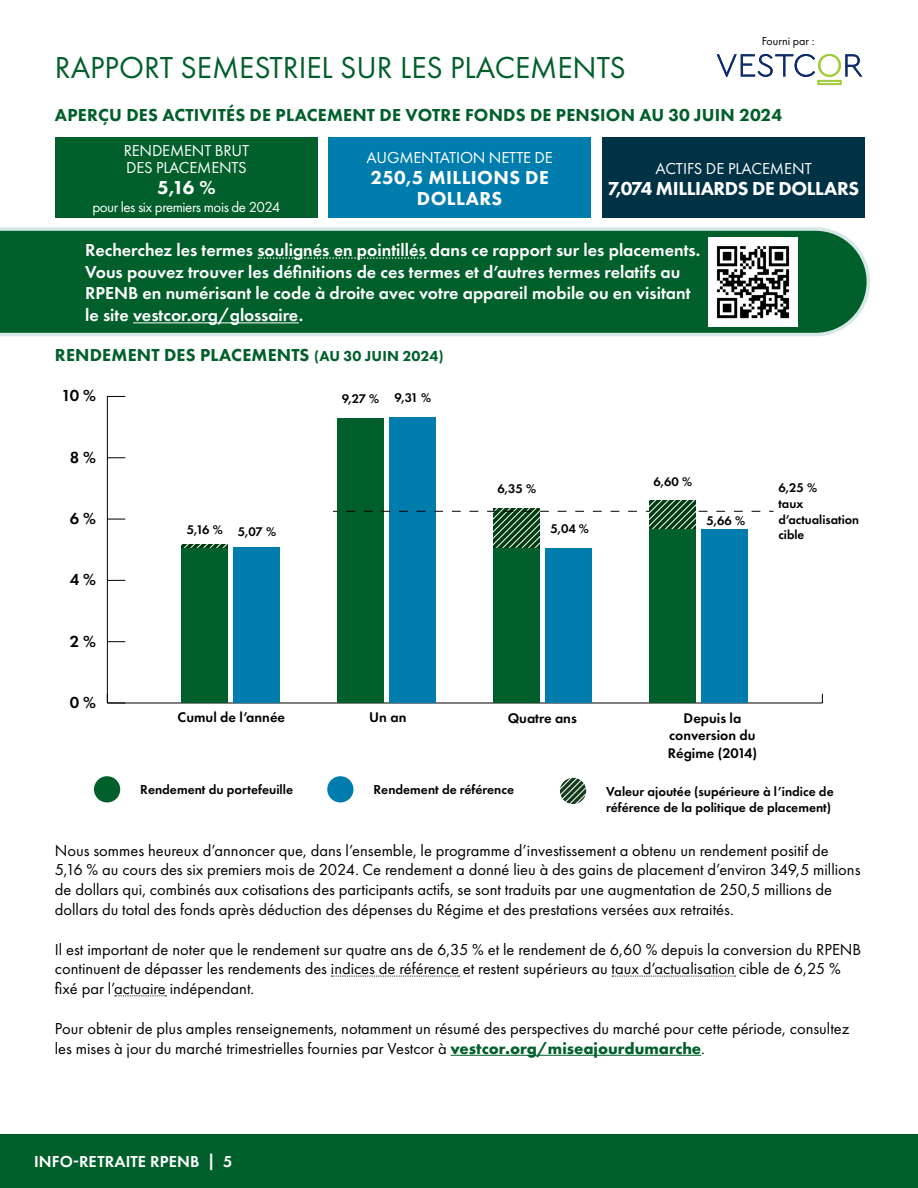
<style>
.page{position:relative;width:918px;height:1188px;background:#fff}
.page>*{position:absolute;margin:0;border:0;box-sizing:border-box;transform-origin:0 0}
.t1{font:31.5px "Futura PT";color:#005f2a}
.t2{font:800 19.5px "Futura PT";letter-spacing:-.005em;color:#fff}
.t3{font:800 19.5px/21px "Futura PT";letter-spacing:.02em;color:#fff;text-align:center}
.t4{font:600 18px/21.6px "Futura PT";color:#fff}
.t5{font:800 18px "Futura PT";letter-spacing:.01em;color:#005f2a}
.t6{font:600 16.65px "Futura PT";color:#000}
.t7{font:16.5px/19.8px "Futura PT";color:#000}
.t8{font:16.5px/16.5px "Futura PT";letter-spacing:-.01em;color:#fff}
.t9{font:600 16.5px "Futura PT";letter-spacing:.01em;color:#fff}
.t10{font:15px "Futura PT";letter-spacing:-.03em;color:#fff}
.t11{font:600 14.55px/17.4px "Futura PT";color:#000;text-align:center}
.t12{font:600 13.5px/16.2px "Futura PT";color:#000}
.t13{font:600 13.05px/15.6px "Futura PT";color:#000}
.t14{font:12px "Futura PT";color:#000}
.s1{font-size:15px}
.s2{font-weight:700;color:#005f2a}
</style>
<div class="page">
<div style="left:0;top:1135px;width:918px;height:53px;background:#005f2a"></div>
<svg style="left:331px;top:976px;width:129px;height:1px"></svg>
<svg style="left:612px;top:976px;width:124px;height:1px"></svg>
<svg style="left:115px;top:995px;width:51px;height:1px"></svg>
<hr style="left:451px;top:1055px;width:250px;height:1px;background:#005f2a">
<div style="left:55px;top:137px;width:263px;height:81px;background:#005f2a"></div>
<div style="left:328px;top:137px;width:263px;height:81px;background:#007dac"></div>
<div style="left:602px;top:137px;width:263px;height:81px;background:#003245"></div>
<svg style="left:717px;top:54px;width:145px;height:31px"></svg>
<hr style="left:107px;top:703px;width:715px;height:1px;background:#000">
<hr style="left:107px;top:396px;width:1px;height:307px;background:#000">
<svg style="left:107px;top:702px;width:18px;height:2px"></svg>
<svg style="left:108px;top:641px;width:17px;height:1px"></svg>
<svg style="left:108px;top:580px;width:17px;height:1px"></svg>
<svg style="left:108px;top:519px;width:17px;height:1px"></svg>
<svg style="left:108px;top:457px;width:17px;height:1px"></svg>
<svg style="left:108px;top:396px;width:17px;height:1px"></svg>
<div style="left:701px;top:529px;width:47px;height:174px;background:#007dac"></div>
<div style="left:649px;top:501px;width:47px;height:202px;background:#005f2a"></div>
<div style="left:545px;top:549px;width:47px;height:154px;background:#007dac"></div>
<div style="left:493px;top:508px;width:47px;height:195px;background:#005f2a"></div>
<div style="left:389px;top:418px;width:47px;height:285px;background:#007dac"></div>
<div style="left:337px;top:419px;width:47px;height:284px;background:#005f2a"></div>
<div style="left:233px;top:548px;width:47px;height:155px;background:#007dac"></div>
<div style="left:181px;top:545px;width:47px;height:158px;background:#005f2a"></div>
<svg style="left:346px;top:500px;width:428px;height:48px"></svg>
<svg style="left:181px;top:544px;width:47px;height:4px"></svg>
<svg style="left:559px;top:777px;width:28px;height:27px"></svg>
<div style="left:94px;top:776px;width:26px;height:26px;background:#005f2a;border-radius:50%"></div>
<div style="left:327px;top:776px;width:26px;height:26px;background:#007dac;border-radius:50%"></div>
<svg style="left:0;top:227px;width:870px;height:109px;background:#146c3b"></svg>
<img style="left:709px;top:238px;width:88px;height:88px">
<svg style="left:258px;top:257px;width:168px;height:2px"></svg>
<hr style="left:133px;top:322px;width:166px;height:1px;background:#fff">
<p class="t14" style="left:762px;top:34px;width:54px">Fourni par :</p>
<h1 class="t1" style="left:55px;top:49px;width:572px">RAPPORT SEMESTRIEL SUR LES PLACEMENTS</h1>
<p class="t5" style="left:55px;top:104px;width:729px">APERÇU DES ACTIVITÉS DE PLACEMENT DE VOTRE FONDS DE PENSION AU 30 JUIN 2024</p>
<p class="t8" style="left:124px;top:143px;width:127px">RENDEMENT BRUT<br>DES PLACEMENTS</p>
<p class="t2" style="left:157px;top:175px;width:60px">5,16 %</p>
<p class="t10" style="left:92px;top:198px;width:190px">pour les six premiers mois de 2024</p>
<p class="t8" style="left:367px;top:149px;width:188px">AUGMENTATION NETTE DE</p>
<p class="t3" style="left:370px;top:167px;width:180px">250,5 MILLIONS DE<br>DOLLARS</p>
<p class="t8" style="left:655px;top:160px;width:158px">ACTIFS DE PLACEMENT</p>
<p class="t2" style="left:608px;top:176px;width:253px">7,074 MILLIARDS DE DOLLARS</p>
<p class="t4" style="left:85px;top:239px;width:617px">Recherchez les termes soulignés en pointillés dans ce rapport sur les placements.<br>Vous pouvez trouver les définitions de ces termes et d’autres termes relatifs au RPENB en numérisant le code à droite avec votre appareil mobile ou en visitant le site vestcor.org/glossaire.</p>
<p class="t5" style="left:55px;top:343px;width:390px">RENDEMENT DES PLACEMENTS <span class="s1">(AU 30 JUIN 2024)</span></p>
<p class="t6" style="left:62px;top:385px;width:36px">10 %</p>
<p class="t6" style="left:70px;top:447px;width:28px">8 %</p>
<p class="t6" style="left:70px;top:508px;width:28px">6 %</p>
<p class="t6" style="left:70px;top:569px;width:28px">4 %</p>
<p class="t6" style="left:70px;top:631px;width:28px">2 %</p>
<p class="t6" style="left:70px;top:692px;width:28px">0 %</p>
<p class="t13" style="left:187px;top:522px;width:38px">5,16 %</p>
<p class="t13" style="left:238px;top:524px;width:40px">5,07 %</p>
<p class="t13" style="left:342px;top:391px;width:39px">9,27 %</p>
<p class="t13" style="left:395px;top:390px;width:38px">9,31 %</p>
<p class="t13" style="left:497px;top:481px;width:40px">6,35 %</p>
<p class="t13" style="left:550px;top:521px;width:40px">5,04 %</p>
<p class="t13" style="left:653px;top:473px;width:40px">6,60 %</p>
<p class="t13" style="left:706px;top:513px;width:40px">5,66 %</p>
<p class="t13" style="left:778px;top:480px;width:82px">6,25 %<br>taux d’actualisation cible</p>
<p class="t11" style="left:178px;top:709px;width:109px">Cumul de l’année</p>
<p class="t11" style="left:668px;top:709px;width:91px">Depuis la conversion du<br>Régime (2014)</p>
<p class="t11" style="left:369px;top:709px;width:39px">Un an</p>
<p class="t11" style="left:508px;top:709px;width:71px">Quatre ans</p>
<p class="t12" style="left:140px;top:781px;width:154px">Rendement du portefeuille</p>
<p class="t12" style="left:374px;top:781px;width:142px">Rendement de référence</p>
<p class="t12" style="left:606px;top:783px;width:229px">Valeur ajoutée (supérieure à l’indice de référence de la politique de placement)</p>
<p class="t7" style="left:55px;top:840px;width:807px">Nous sommes heureux d’annoncer que, dans l’ensemble, le programme d’investissement a obtenu un rendement positif de 5,16 % au cours des six premiers mois de 2024. Ce rendement a donné lieu à des gains de placement d’environ 349,5 millions de dollars qui, combinés aux cotisations des participants actifs, se sont traduits par une augmentation de 250,5 millions de dollars du total des fonds après déduction des dépenses du Régime et des prestations versées aux retraités.</p>
<p class="t7" style="left:55px;top:939px;width:808px">Il est important de noter que le rendement sur quatre ans de 6,35 % et le rendement de 6,60 % depuis la conversion du RPENB continuent de dépasser les rendements des indices de référence et restent supérieurs au taux d’actualisation cible de 6,25 % fixé par l’actuaire indépendant.</p>
<p class="t7" style="left:55px;top:1018px;width:796px">Pour obtenir de plus amples renseignements, notamment un résumé des perspectives du marché pour cette période, consultez les mises à jour du marché trimestrielles fournies par Vestcor à <span class="s2">vestcor.org/miseajourdumarche</span>.</p>
<p class="t9" style="left:34px;top:1151px;width:200px">INFO-RETRAITE RPENB | 5</p>
</div>
